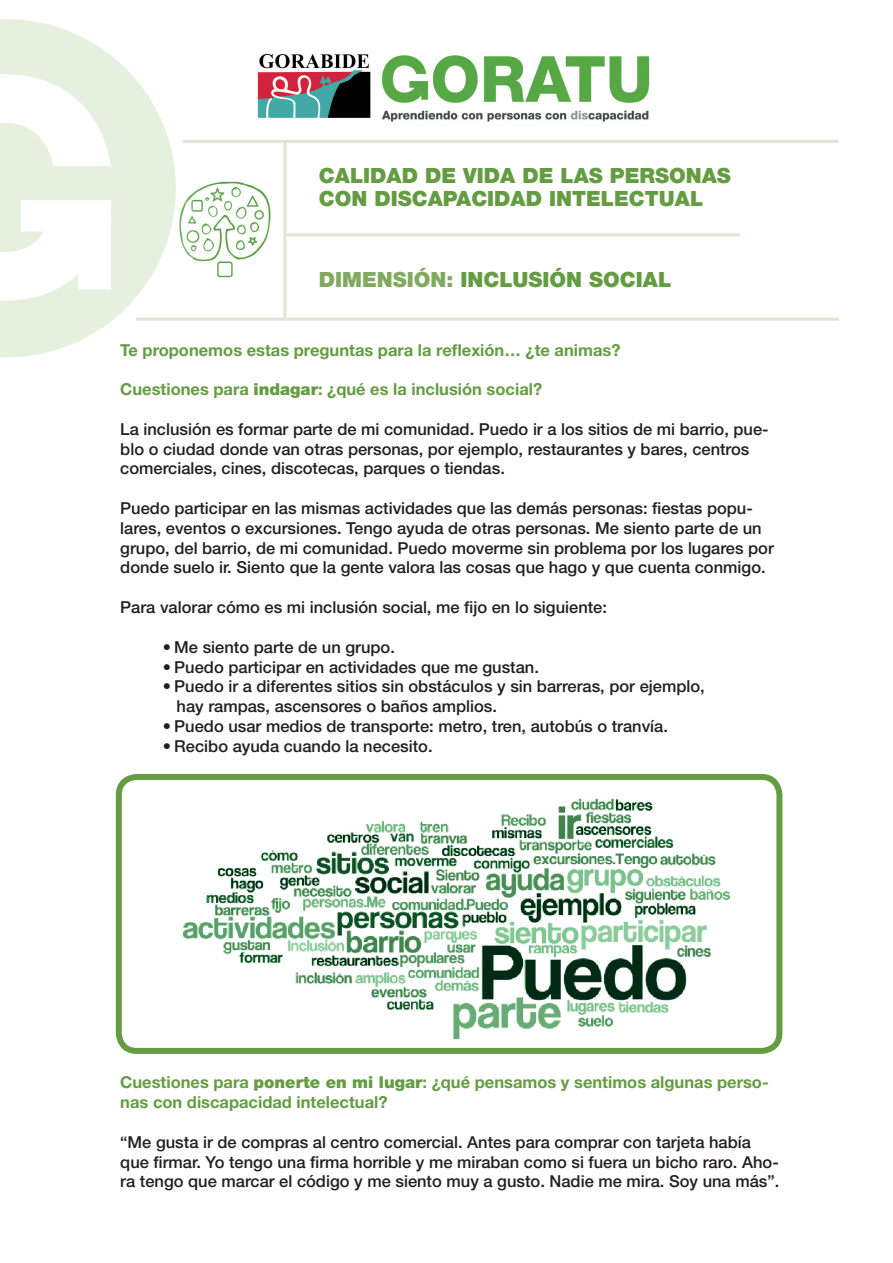
<style>
.page{position:relative;width:893px;height:1263px;background:#fff}
.page>*{position:absolute;margin:0;border:0;box-sizing:border-box;transform-origin:0 0}
.t1{font:900 21px "Helvetica Neue";color:#649c42}
.t2{font:500 16.5px/19.8px "Helvetica Neue";color:#231f20}
.t3{font:700 16.5px/19.8px "Helvetica Neue";color:#649c42}
.s1{color:#81a95f}
.s2{font-weight:900}
</style>
<div class="page">
<img style="left:193px;top:164px;width:96px;height:132px">
<img style="left:0;top:19px;width:193px;height:339px">
<img style="left:257px;top:54px;width:114px;height:64px">
<img style="left:381px;top:55px;width:269px;height:67px">
<hr style="left:286px;top:233px;width:454px;height:3px;background:#dee7d1">
<hr style="left:283px;top:141px;width:3px;height:178px;background:#dee7d1">
<div style="left:116px;top:774px;width:666px;height:280px;border:6px solid #649c42;border-radius:18px"></div>
<img style="left:183px;top:798px;width:547px;height:242px">
<hr style="left:136px;top:318px;width:703px;height:3px;background:#dee7d1">
<hr style="left:183px;top:140px;width:656px;height:3px;background:#dee7d1">
<p class="t1" style="left:319px;top:163px;width:413px">CALIDAD DE VIDA DE LAS PERSONAS</p>
<p class="t1" style="left:319px;top:186px;width:386px">CON DISCAPACIDAD INTELECTUAL</p>
<p class="t1" style="left:319px;top:267px;width:354px"><span class="s1">DIMENSIÓN:</span> INCLUSIÓN SOCIAL</p>
<p class="t3" style="left:120px;top:339px;width:502px">Te proponemos estas preguntas para la reflexión… ¿te animas?</p>
<p class="t3" style="left:120px;top:379px;width:423px">Cuestiones para <span class="s2">indagar</span>: ¿qué es la inclusión social?</p>
<p class="t2" style="left:120px;top:419px;width:650px">La inclusión es formar parte de mi comunidad. Puedo ir a los sitios de mi barrio, pue&shy;blo o ciudad donde van otras personas, por ejemplo, restaurantes y bares, centros comerciales, cines, discotecas, parques o tiendas.</p>
<p class="t2" style="left:120px;top:498px;width:655px">Puedo participar en las mismas actividades que las demás personas: fiestas popu&shy;lares, eventos o excursiones. Tengo ayuda de otras personas. Me siento parte de un grupo, del barrio, de mi comunidad. Puedo moverme sin problema por los lugares por donde suelo ir. Siento que la gente valora las cosas que hago y que cuenta conmigo.</p>
<p class="t2" style="left:120px;top:597px;width:488px">Para valorar cómo es mi inclusión social, me fijo en lo siguiente:</p>
<p class="t2" style="left:163px;top:637px;width:234px">• Me siento parte de un grupo.</p>
<p class="t2" style="left:163px;top:656px;width:378px">• Puedo participar en actividades que me gustan.</p>
<p class="t2" style="left:177px;top:676px;width:530px;text-indent:-14px">• Puedo ir a diferentes sitios sin obstáculos y sin barreras, por ejemplo, hay rampas, ascensores o baños amplios.</p>
<p class="t2" style="left:163px;top:716px;width:507px">• Puedo usar medios de transporte: metro, tren, autobús o tranvía.</p>
<p class="t2" style="left:163px;top:736px;width:271px">• Recibo ayuda cuando la necesito.</p>
<p class="t3" style="left:120px;top:1072px;width:650px">Cuestiones para <span class="s2">ponerte en mi lugar</span>: ¿qué pensamos y sentimos algunas perso&shy;nas con discapacidad intelectual?</p>
<p class="t2" style="left:120px;top:1132px;width:661px">“Me gusta ir de compras al centro comercial. Antes para comprar con tarjeta había que firmar. Yo tengo una firma horrible y me miraban como si fuera un bicho raro. Aho&shy;ra tengo que marcar el código y me siento muy a gusto. Nadie me mira. Soy una más”.</p>
</div>
